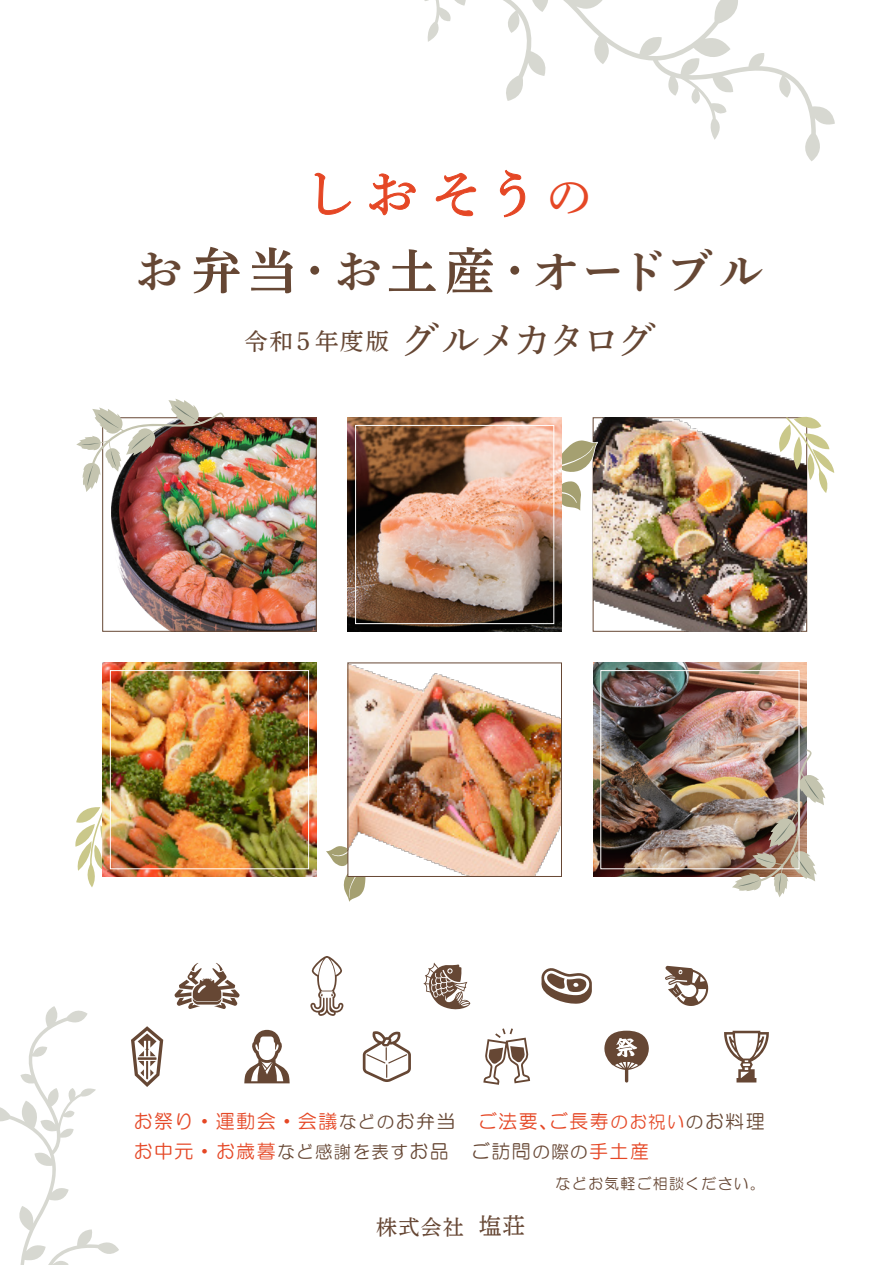
<style>
.page{position:relative;width:895px;height:1265px;background:#fff}
.page>*{position:absolute;margin:0;border:0;box-sizing:border-box;transform-origin:0 0}
.t1{font:53.25px "DNP Shuei Y Min Std M";color:#e54725}
.t2{font:50.55px "DNP Shuei Y Min Std B";color:#664734}
.t3{font:39.6px "DNP Shuei Y Min Std M";letter-spacing:-.125em;color:#664734}
.t4{font:21px "DNP Shuei Y Min Std M";color:#664734}
.t5{font:19.05px/30.5px "HG Maru Gothic MPRO";letter-spacing:.08em;color:#e54725}
.t6{font:15px "HG Maru Gothic MPRO";letter-spacing:.08em;color:#664734}
.s1{font-size:47.4px}
.s2{font-size:47.7px}
.s3{font-size:46.35px}
.s4{font-size:23.4px}
.s5{font-size:25.95px}
.s6{font-size:17.4px;color:#664734}
.s7{color:#664734}
.s8{font-size:17.4px}
.s9{font-size:22.5px}
</style>
<div class="page">
<svg style="left:424px;top:0;width:410px;height:161px"></svg>
<svg style="left:0;top:1006px;width:119px;height:258px"></svg>
<svg style="left:326px;top:846px;width:40px;height:56px"></svg>
<img style="left:593px;top:417px;width:213px;height:214px">
<svg style="left:561px;top:438px;width:40px;height:76px"></svg>
<img style="left:348px;top:417px;width:213px;height:214px">
<svg style="left:774px;top:416px;width:60px;height:77px"></svg>
<svg style="left:75px;top:803px;width:48px;height:84px"></svg>
<svg style="left:314px;top:172px;width:37px;height:43px"></svg>
<svg style="left:369px;top:173px;width:47px;height:42px"></svg>
<svg style="left:435px;top:172px;width:41px;height:44px"></svg>
<svg style="left:499px;top:169px;width:26px;height:49px"></svg>
<img style="left:349px;top:664px;width:210px;height:210px">
<img style="left:112px;top:419px;width:202px;height:210px">
<div style="left:102px;top:417px;width:214px;height:214px;border:1px solid #664734"></div>
<img style="left:76px;top:399px;width:148px;height:93px">
<img style="left:103px;top:662px;width:213px;height:214px">
<img style="left:593px;top:662px;width:213px;height:214px">
<img style="left:731px;top:749px;width:94px;height:148px">
<div style="left:110px;top:670px;width:199px;height:199px;border:1px solid #fff"></div>
<div style="left:355px;top:425px;width:199px;height:199px;border:1px solid #fff"></div>
<div style="left:600px;top:670px;width:199px;height:199px;border:1px solid #fff"></div>
<svg style="left:604px;top:1030px;width:45px;height:52px"></svg>
<svg style="left:244px;top:1029px;width:45px;height:54px"></svg>
<svg style="left:483px;top:1028px;width:47px;height:56px"></svg>
<svg style="left:131px;top:1026px;width:32px;height:60px"></svg>
<svg style="left:724px;top:1030px;width:44px;height:52px"></svg>
<svg style="left:665px;top:965px;width:43px;height:40px"></svg>
<svg style="left:174px;top:963px;width:65px;height:45px"></svg>
<svg style="left:310px;top:956px;width:33px;height:59px"></svg>
<svg style="left:541px;top:968px;width:50px;height:36px"></svg>
<svg style="left:362px;top:1031px;width:49px;height:50px"></svg>
<svg style="left:423px;top:962px;width:47px;height:48px"></svg>
<h1 class="t1" style="left:304px;top:156px;width:290px">しおそう<span class="s1">の</span></h1>
<h2 class="t2" style="left:135px;top:234px;width:631px"><span class="s2">お</span>弁当･<span class="s2">お</span>土産･<span class="s3">オードブル</span></h2>
<h3 class="t3" style="left:244px;top:312px;width:413px"><span class="s4">令和</span><span class="s5">５</span><span class="s4">年度版</span>グルメカタログ</h3>
<p class="t5" style="left:133px;top:1105px;width:632px">お祭り・運動会・会議<span class="s6">などの</span><span class="s7">お弁当　</span>ご法要、ご長寿<span class="s8">のお祝い</span><span class="s6">の</span><span class="s7">お料理</span>お中元・お歳暮<span class="s6">など感謝を表す</span><span class="s7">お品　ご訪問</span><span class="s6">の際の</span>手土産</p>
<p class="t6" style="left:555px;top:1175px;width:211px">などお気軽ご相談ください。</p>
<p class="t4" style="left:376px;top:1211px;width:150px">株式会社 <span class="s9">塩荘</span></p>
</div>
